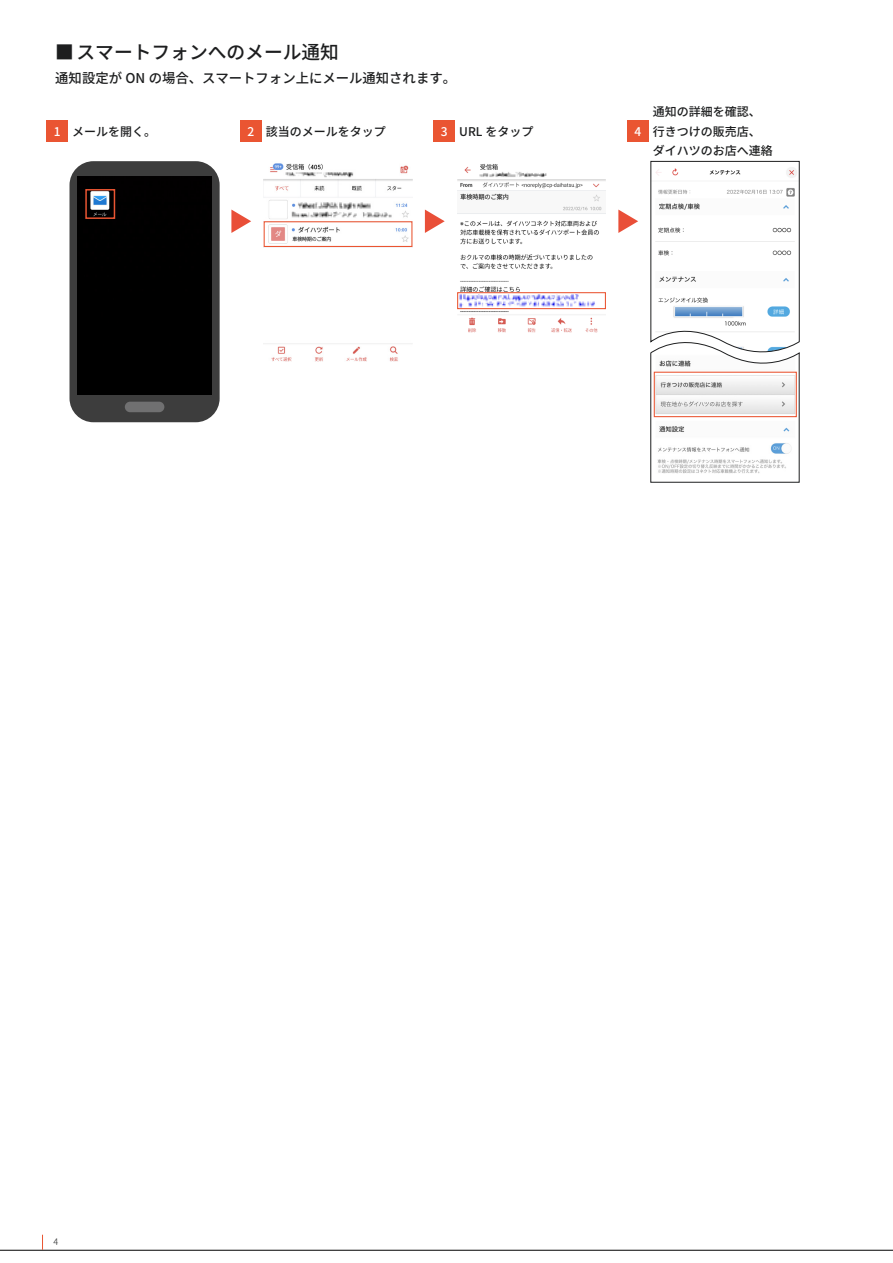
<style>
.page{position:relative;width:893px;height:1263px;background:#fff}
.page>*{position:absolute;margin:0;border:0;box-sizing:border-box;transform-origin:0 0}
.t1{font:500 18.75px "Source Han Sans";color:#1d1e1f}
.t2{font:500 13.5px "Source Han Sans";color:#1d1e1f}
.t3{font:500 12px/19.5px "Source Han Sans";color:#1d1e1f}
.t4{font:500 12px "Source Han Sans";color:#fff}
.t5{font:300 9px "Source Han Sans";color:#1d1e1f}
</style>
<div class="page">
<hr style="left:0;top:1250px;width:893px;height:1px;background:#000">
<svg style="left:42px;top:1235px;width:1px;height:15px"></svg>
<div style="left:47px;top:121px;width:21px;height:21px;background:#ea5532"></div>
<div style="left:240px;top:121px;width:21px;height:21px;background:#ea5532"></div>
<div style="left:434px;top:121px;width:21px;height:21px;background:#ea5532"></div>
<div style="left:627px;top:121px;width:21px;height:21px;background:#ea5532"></div>
<div style="left:70px;top:161px;width:150px;height:261px;background:#3d3d3d;border-radius:24px"></div>
<div style="left:125px;top:402px;width:39px;height:10px;background:#707071;border-radius:5px"></div>
<div style="left:78px;top:176px;width:133px;height:218px;background:#000"></div>
<div style="left:85px;top:189px;width:30px;height:30px;border:1px solid #ea5532"></div>
<svg style="left:231px;top:210px;width:20px;height:23px"></svg>
<img style="left:264px;top:163px;width:148px;height:198px">
<div style="left:264px;top:221px;width:148px;height:26px;border:1px solid #ea5532"></div>
<svg style="left:425px;top:210px;width:20px;height:23px"></svg>
<img style="left:457px;top:164px;width:149px;height:168px">
<div style="left:457px;top:292px;width:149px;height:17px;border:1px solid #ea5532"></div>
<svg style="left:618px;top:210px;width:20px;height:23px"></svg>
<svg style="left:650px;top:161px;width:150px;height:322px"></svg>
<div style="left:654px;top:372px;width:143px;height:45px;border:1px solid #ea5532"></div>
<h1 class="t1" style="left:55px;top:42px;width:285px">■スマートフォンへのメール通知</h1>
<p class="t2" style="left:55px;top:70px;width:402px">通知設定が ON の場合、スマートフォン上にメール通知されます。</p>
<p class="t4" style="left:54px;top:125px;width:8px">1</p>
<p class="t3" style="left:72px;top:122px;width:85px">メールを開く。</p>
<p class="t4" style="left:247px;top:125px;width:8px">2</p>
<p class="t3" style="left:266px;top:122px;width:121px">該当のメールをタップ</p>
<p class="t4" style="left:441px;top:125px;width:8px">3</p>
<p class="t3" style="left:459px;top:122px;width:76px">URL をタップ</p>
<p class="t4" style="left:634px;top:125px;width:8px">4</p>
<p class="t3" style="left:653px;top:103px;width:122px">通知の詳細を確認、行きつけの販売店、ダイハツのお店へ連絡</p>
<p class="t5" style="left:54px;top:1236px;width:6px">4</p>
</div>
